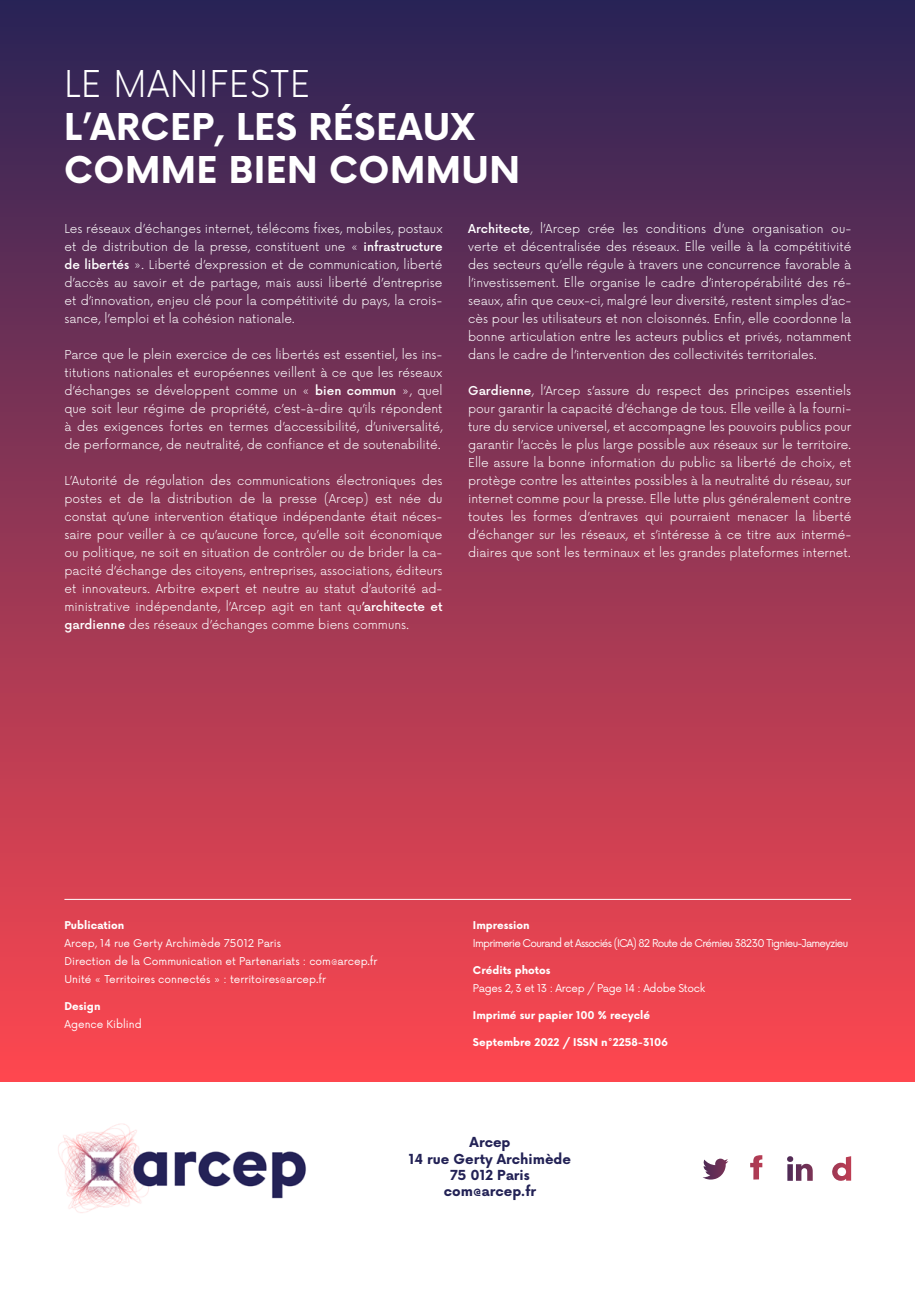
<style>
.page{position:relative;width:915px;height:1297px;background:#fff}
.page>*{position:absolute;margin:0;border:0;box-sizing:border-box;transform-origin:0 0}
.t1{font:700 36px/43.2px "Now Alt";letter-spacing:.01em;color:#fff}
.t2{font:300 36px "Now Alt";letter-spacing:.015em;color:#fff}
.t3{font:700 13.5px/16.2px "Now Alt";color:#232256;text-align:center}
.t4{font:300 12px/18px "Now Alt";color:#fff;text-align:justify}
.t5{font:10.5px/18px "Now Alt";color:#fff}
.t6{font:700 10.5px "Now Alt";color:#fff}
.t7{font:10.5px "Now Alt";letter-spacing:-.07em;color:#fff}
.t8{font:10.5px "Now Alt";letter-spacing:-.03em;color:#fff}
.s1{font-weight:500}
</style>
<div class="page">
<div style="left:0;top:0;width:914px;height:1081px;background:linear-gradient(to bottom,#282457,#ff4851)"></div>
<svg style="left:703px;top:1159px;width:25px;height:20px"></svg>
<svg style="left:787px;top:1156px;width:25px;height:25px"></svg>
<svg style="left:750px;top:1155px;width:12px;height:24px"></svg>
<svg style="left:832px;top:1156px;width:18px;height:25px"></svg>
<hr style="left:64px;top:899px;width:786px;height:1px;background:#fff">
<img style="left:58px;top:1123px;width:248px;height:90px">
<h1 class="t2" style="left:64px;top:55px;width:248px">LE MANIFESTE</h1>
<h1 class="t1" style="left:64px;top:104px;width:457px">L’ARCEP, LES RÉSEAUX<br>COMME BIEN COMMUN</h1>
<p class="t4" style="left:64px;top:219px;width:379px">Les réseaux d’échanges internet, télécoms fixes, mobiles, postaux et de distribution de la presse, constituent une « <span class="s1">infrastructure de libertés</span> ». Liberté d’expression et de communication, liberté d’accès au savoir et de partage, mais aussi liberté d’entreprise et d’innovation, enjeu clé pour la compétitivité du pays, la crois&shy;sance, l’emploi et la cohésion nationale.</p>
<p class="t4" style="left:64px;top:345px;width:379px">Parce que le plein exercice de ces libertés est essentiel, les ins&shy;titutions nationales et européennes veillent à ce que les réseaux d’échanges se développent comme un « <span class="s1">bien commun</span> », quel que soit leur régime de propriété, c’est-à-dire qu’ils répondent à des exigences fortes en termes d’accessibilité, d’universalité, de performance, de neutralité, de confiance et de soutenabilité.</p>
<p class="t4" style="left:64px;top:471px;width:379px">L’Autorité de régulation des communications électroniques des postes et de la distribution de la presse (Arcep) est née du constat qu’une intervention étatique indépendante était néces&shy;saire pour veiller à ce qu’aucune force, qu’elle soit économique ou politique, ne soit en situation de contrôler ou de brider la ca&shy;pacité d’échange des citoyens, entreprises, associations, éditeurs et innovateurs. Arbitre expert et neutre au statut d’autorité ad&shy;ministrative indépendante, l’Arcep agit en tant qu<span class="s1">’architecte et gardienne</span> des réseaux d’échanges comme biens communs.</p>
<p class="t4" style="left:468px;top:219px;width:384px"><span class="s1">Architecte</span>, l’Arcep crée les conditions d’une organisation ou&shy;verte et décentralisée des réseaux. Elle veille à la compétitivité des secteurs qu’elle régule à travers une concurrence favorable à l’investissement. Elle organise le cadre d’interopérabilité des ré&shy;seaux, afin que ceux-ci, malgré leur diversité, restent simples d’ac&shy;cès pour les utilisateurs et non cloisonnés. Enfin, elle coordonne la bonne articulation entre les acteurs publics et privés, notamment dans le cadre de l’intervention des collectivités territoriales.</p>
<p class="t4" style="left:468px;top:381px;width:384px"><span class="s1">Gardienne</span>, l’Arcep s’assure du respect des principes essentiels pour garantir la capacité d’échange de tous. Elle veille à la fourni&shy;ture du service universel, et accompagne les pouvoirs publics pour garantir l’accès le plus large possible aux réseaux sur le territoire.<br>Elle assure la bonne information du public sa liberté de choix, et protège contre les atteintes possibles à la neutralité du réseau, sur internet comme pour la presse. Elle lutte plus généralement contre toutes les formes d’entraves qui pourraient menacer la liberté d’échanger sur les réseaux, et s’intéresse à ce titre aux intermé&shy;diaires que sont les terminaux et les grandes plateformes internet.</p>
<p class="t6" style="left:64px;top:917px;width:61px">Publication</p>
<p class="t5" style="left:64px;top:933px;width:314px">Arcep, 14 rue Gerty Archimède 75012 Paris<br>Direction de la Communication et Partenariats : com@arcep.fr<br>Unité « Territoires connectés » : territoires@arcep.fr</p>
<p class="t6" style="left:64px;top:998px;width:38px">Design</p>
<p class="t5" style="left:64px;top:1014px;width:79px">Agence Kiblind</p>
<p class="t6" style="left:473px;top:917px;width:58px">Impression</p>
<p class="t7" style="left:473px;top:934px;width:377px">Imprimerie Courand et Associés (ICA) 82 Route de Crémieu 38230 Tignieu-Jameyzieu</p>
<p class="t6" style="left:473px;top:962px;width:79px">Crédits photos</p>
<p class="t8" style="left:473px;top:979px;width:233px">Pages 2, 3 et 13 : Arcep / Page 14 : Adobe Stock</p>
<p class="t6" style="left:473px;top:1007px;width:178px">Imprimé sur papier 100 % recyclé</p>
<p class="t6" style="left:473px;top:1034px;width:197px">Septembre 2022 / ISSN n°2258-3106</p>
<p class="t3" style="left:409px;top:1134px;width:164px">Arcep<br>14 rue Gerty Archimède<br>75 012 Paris com@arcep.fr</p>
</div>
